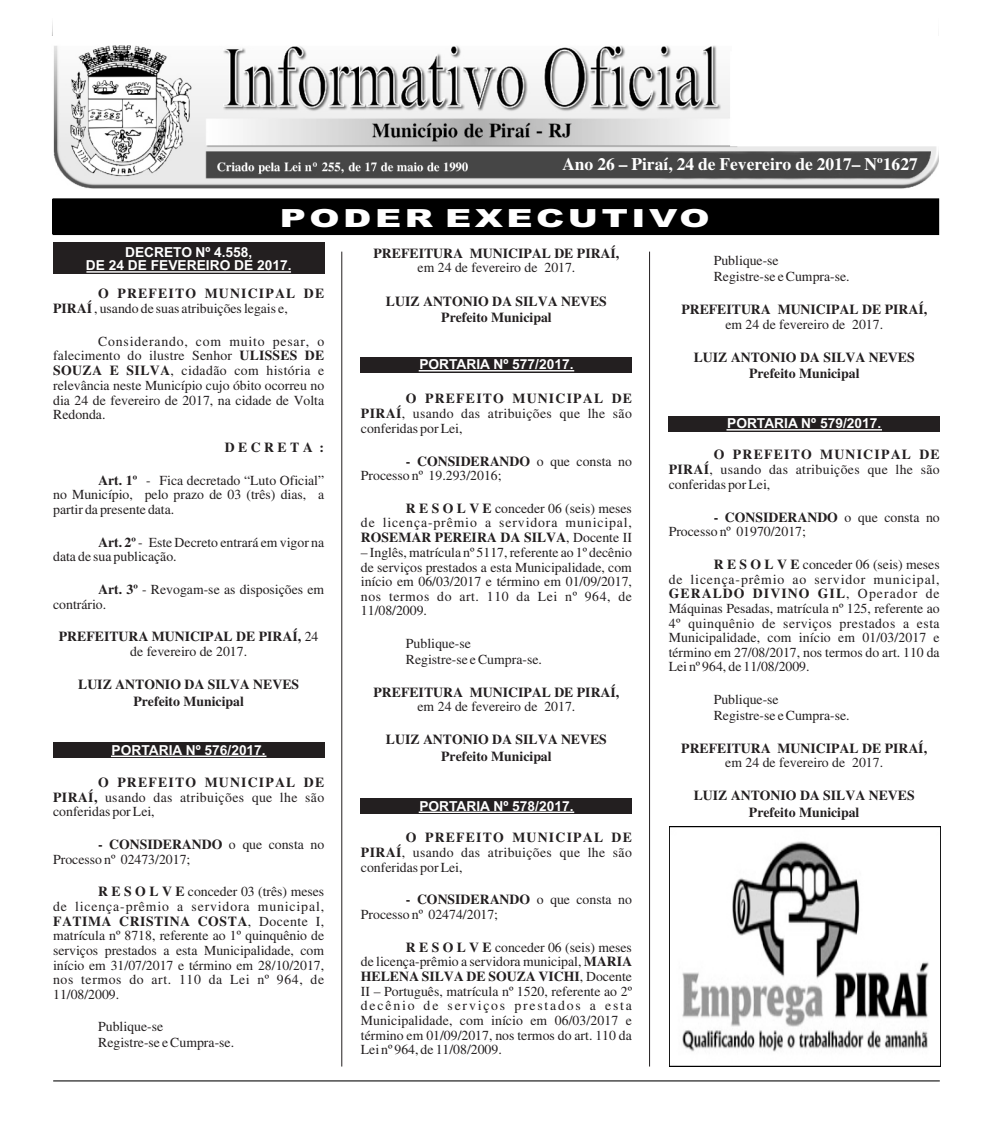
<style>
.page{position:relative;width:993px;height:1127px;background:#fff}
.page>*{position:absolute;margin:0;border:0;box-sizing:border-box;transform-origin:0 0}
.t1{font:900 25px "Arial";letter-spacing:.095em;color:#fff;scale:1.45 1}
.t2{font:700 17.5px "Times New Roman";color:#fff}
.t3{font:13.75px/14.6px "Times New Roman";color:#231f20}
.t4{font:700 13.75px/16.5px "Times New Roman";color:#231f20;text-align:center}
.t5{font:700 13.75px/13.8px "Arial";color:#fff;text-align:center}
.s1{font-weight:700}
.s2{font-weight:400}
</style>
<div class="page">
<hr style="left:53px;top:1080px;width:886px;height:1px;background:#000">
<div style="left:53px;top:200px;width:884px;height:34px;background:#000"></div>
<div style="left:53px;top:198px;width:885px;height:37px;border:1px solid #000"></div>
<img style="left:53px;top:45px;width:885px;height:144px">
<div style="left:732px;top:41px;width:207px;height:103px;background:#fff"></div>
<hr style="left:341px;top:252px;width:1px;height:814px;background:#231f20">
<div style="left:53px;top:243px;width:271px;height:31px;background:#231f20"></div>
<hr style="left:86px;top:271px;width:205px;height:2px;background:#fff">
<div style="left:53px;top:742px;width:271px;height:16px;background:#231f20"></div>
<hr style="left:111px;top:755px;width:155px;height:2px;background:#fff">
<hr style="left:649px;top:252px;width:1px;height:814px;background:#231f20">
<div style="left:361px;top:357px;width:270px;height:16px;background:#231f20"></div>
<hr style="left:418px;top:370px;width:156px;height:1px;background:#fff">
<div style="left:361px;top:798px;width:270px;height:16px;background:#231f20"></div>
<hr style="left:418px;top:811px;width:156px;height:2px;background:#fff">
<div style="left:668px;top:416px;width:271px;height:16px;background:#231f20"></div>
<hr style="left:726px;top:429px;width:155px;height:1px;background:#fff">
<img style="left:669px;top:827px;width:270px;height:240px">
<p class="t2" style="left:562px;top:158px;width:357px">Ano 26 – Piraí, 24 de Fevereiro de 2017– Nº1627</p>
<h1 class="t1" style="left:280px;top:209px;width:298px">PODER EXECUTIVO</h1>
<p class="t5" style="left:86px;top:246px;width:207px">DECRETO Nº 4.558,<br>DE 24 DE FEVEREIRO DE 2017.</p>
<p class="t3" style="left:53px;top:288px;width:272px;text-indent:45px"><span class="s1">O PREFEITO MUNICIPAL DE<br>PIRAÍ</span>, usando de suas atribuições legais e,</p>
<p class="t3" style="left:53px;top:335px;width:272px;text-align:justify;text-indent:45px">Considerando, com muito pesar, o falecimento do ilustre Senhor <span class="s1">ULISSES DE SOUZA E SILVA</span>, cidadão com história e relevância neste Município cujo óbito ocorreu no dia 24 de fevereiro de 2017, na cidade de Volta Redonda.</p>
<p class="t4" style="left:225px;top:441px;width:101px">D E C R E T A :</p>
<p class="t3" style="left:53px;top:474px;width:272px;text-align:justify;text-indent:45px"><span class="s1">Art. 1º</span> - Fica decretado “Luto Oficial” no Município, pelo prazo de 03 (três) dias, a partir da presente data.</p>
<p class="t3" style="left:53px;top:536px;width:272px;text-indent:45px"><span class="s1">Art. 2º</span> - Este Decreto entrará em vigor na data de sua publicação.</p>
<p class="t3" style="left:53px;top:583px;width:272px;text-indent:45px"><span class="s1">Art. 3º</span> - Revogam-se as disposições em contrário.</p>
<p class="t4" style="left:59px;top:631px;width:261px;line-height:14.6px">PREFEITURA MUNICIPAL DE PIRAÍ, <span class="s2">24 de fevereiro de 2017.</span></p>
<p class="t4" style="left:78px;top:677px;width:222px">LUIZ ANTONIO DA SILVA NEVES<br>Prefeito Municipal</p>
<p class="t5" style="left:112px;top:744px;width:156px">PORTARIA Nº 576/2017.</p>
<p class="t3" style="left:53px;top:776px;width:272px;text-align:justify;text-indent:45px"><span class="s1">O PREFEITO MUNICIPAL DE PIRAÍ,</span> usando das atribuições que lhe são conferidas por Lei,</p>
<p class="t3" style="left:53px;top:838px;width:272px;text-indent:45px"><span class="s1">- CONSIDERANDO</span> o que consta no<br>Processo nº 02473/2017;</p>
<p class="t3" style="left:53px;top:886px;width:272px;text-align:justify;text-indent:45px"><span class="s1">R E S O L V E</span> conceder 03 (três) meses de licença-prêmio a servidora municipal, <span class="s1">FATIMA CRISTINA COSTA</span>, Docente I, matrícula nº 8718, referente ao 1º quinquênio de serviços prestados a esta Municipalidade, com início em 31/07/2017 e término em 28/10/2017, nos termos do art. 110 da Lei nº 964, de 11/08/2009.</p>
<p class="t3" style="left:98px;top:1020px;width:137px;line-height:16.1px">Publique-se<br>Registre-se e Cumpra-se.</p>
<p class="t4" style="left:373px;top:246px;width:247px">PREFEITURA MUNICIPAL DE PIRAÍ,</p>
<p class="t3" style="left:417px;top:262px;width:159px">em 24 de fevereiro de 2017.</p>
<p class="t4" style="left:386px;top:294px;width:222px">LUIZ ANTONIO DA SILVA NEVES<br>Prefeito Municipal</p>
<p class="t5" style="left:419px;top:359px;width:156px">PORTARIA Nº 577/2017.</p>
<p class="t3" style="left:361px;top:393px;width:272px;text-align:justify;text-indent:45px"><span class="s1">O PREFEITO MUNICIPAL DE PIRAÍ</span>, usando das atribuições que lhe são conferidas por Lei,</p>
<p class="t3" style="left:361px;top:455px;width:272px;text-indent:45px"><span class="s1">- CONSIDERANDO</span> o que consta no<br>Processo nº 19.293/2016;</p>
<p class="t3" style="left:361px;top:502px;width:272px;text-align:justify;text-indent:45px"><span class="s1">R E S O L V E</span> conceder 06 (seis) meses de licença-prêmio a servidora municipal, <span class="s1">ROSEMAR PEREIRA DA SILVA</span>, Docente II</p>
<p class="t3" style="left:361px;top:546px;width:272px;text-align:justify">– Inglês, matrícula nº 5117, referente ao 1º decênio de serviços prestados a esta Municipalidade, com início em 06/03/2017 e término em 01/09/2017, nos termos do art. 110 da Lei nº 964, de 11/08/2009.</p>
<p class="t3" style="left:406px;top:636px;width:137px;line-height:16.1px">Publique-se<br>Registre-se e Cumpra-se.</p>
<p class="t4" style="left:373px;top:685px;width:247px">PREFEITURA MUNICIPAL DE PIRAÍ,</p>
<p class="t3" style="left:417px;top:700px;width:159px">em 24 de fevereiro de 2017.</p>
<p class="t4" style="left:386px;top:733px;width:222px">LUIZ ANTONIO DA SILVA NEVES<br>Prefeito Municipal</p>
<p class="t5" style="left:419px;top:800px;width:156px">PORTARIA Nº 578/2017.</p>
<p class="t3" style="left:361px;top:831px;width:272px;text-align:justify;text-indent:45px"><span class="s1">O PREFEITO MUNICIPAL DE PIRAÍ</span>, usando das atribuições que lhe são conferidas por Lei,</p>
<p class="t3" style="left:361px;top:894px;width:272px;text-indent:45px"><span class="s1">- CONSIDERANDO</span> o que consta no<br>Processo nº 02474/2017;</p>
<p class="t3" style="left:361px;top:941px;width:272px;text-align:justify;text-indent:45px"><span class="s1">R E S O L V E</span> conceder 06 (seis) meses de licença-prêmio a servidora municipal, <span class="s1">MARIA HELENA SILVA DE SOUZA VICHI</span>, Docente II – Português, matrícula nº 1520, referente ao 2º decênio de serviços prestados a esta Municipalidade, com início em 06/03/2017 e término em 01/09/2017, nos termos do art. 110 da Lei nº 964, de 11/08/2009.</p>
<p class="t3" style="left:713px;top:254px;width:137px;line-height:16.1px">Publique-se<br>Registre-se e Cumpra-se.</p>
<p class="t4" style="left:681px;top:302px;width:247px">PREFEITURA MUNICIPAL DE PIRAÍ,</p>
<p class="t3" style="left:725px;top:318px;width:159px">em 24 de fevereiro de 2017.</p>
<p class="t4" style="left:693px;top:350px;width:222px">LUIZ ANTONIO DA SILVA NEVES<br>Prefeito Municipal</p>
<p class="t5" style="left:727px;top:418px;width:156px">PORTARIA Nº 579/2017.</p>
<p class="t3" style="left:668px;top:449px;width:272px;text-align:justify;text-indent:45px"><span class="s1">O PREFEITO MUNICIPAL DE PIRAÍ</span>, usando das atribuições que lhe são conferidas por Lei,</p>
<p class="t3" style="left:668px;top:511px;width:272px;text-indent:45px"><span class="s1">- CONSIDERANDO</span> o que consta no<br>Processo nº 01970/2017;</p>
<p class="t3" style="left:668px;top:558px;width:272px;text-align:justify;text-indent:45px"><span class="s1">R E S O L V E</span> conceder 06 (seis) meses de licença-prêmio ao servidor municipal, <span class="s1">GERALDO DIVINO GIL</span>, Operador de Máquinas Pesadas, matrícula nº 125, referente ao 4º quinquênio de serviços prestados a esta Municipalidade, com início em 01/03/2017 e término em 27/08/2017, nos termos do art. 110 da Lei nº 964, de 11/08/2009.</p>
<p class="t3" style="left:713px;top:692px;width:137px;line-height:16.1px">Publique-se<br>Registre-se e Cumpra-se.</p>
<p class="t4" style="left:681px;top:741px;width:247px">PREFEITURA MUNICIPAL DE PIRAÍ,</p>
<p class="t3" style="left:725px;top:757px;width:159px">em 24 de fevereiro de 2017.</p>
<p class="t4" style="left:693px;top:789px;width:222px">LUIZ ANTONIO DA SILVA NEVES<br>Prefeito Municipal</p>
</div>
